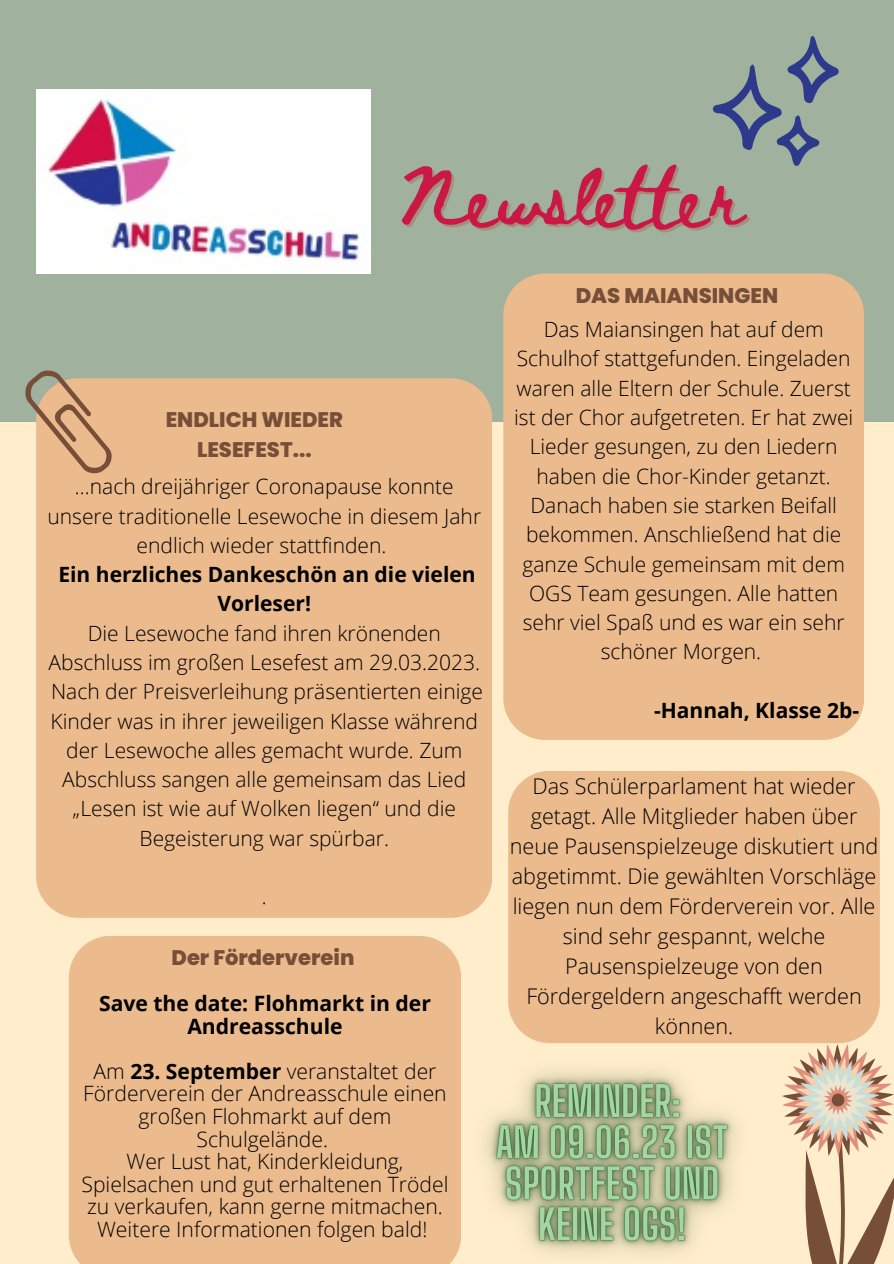
<style>
.page{position:relative;width:894px;height:1264px;background:#fff}
.page>*{position:absolute;margin:0;border:0;box-sizing:border-box;transform-origin:0 0}
.t1{font:58.35px "Beth Ellen";color:#c91846}
.t2{font:300 21.6px/30px "Open Sans";color:#000;text-align:center}
.t3{font:300 21.15px/22.5px "Open Sans";color:#000;text-align:center}
.t4{font:700 21.15px/22.5px "Open Sans";color:#000;text-align:center}
.t5{font:800 21.15px "Poppins";color:#774f38}
.t6{font:300 21px/29.2px "Open Sans";color:#000;text-align:center}
.t7{font:700 21px/29.2px "Open Sans";color:#000;text-align:center}
.t8{font:800 21px/29.2px "Poppins";color:#774f38;text-align:center}
.s1{font-weight:700}
</style>
<div class="page">
<div style="left:0;top:0;width:893px;height:1263px;background:#ffedcb"></div>
<div style="left:0;top:0;width:893px;height:421px;background:#a0b29e"></div>
<svg style="left:776px;top:1043px;width:117px;height:220px"></svg>
<svg style="left:713px;top:36px;width:125px;height:130px"></svg>
<div style="left:36px;top:378px;width:456px;height:539px;background:#ebba8d"></div>
<div style="left:503px;top:273px;width:360px;height:466px;background:#ebba8d"></div>
<svg style="left:24px;top:370px;width:90px;height:105px"></svg>
<img style="left:36px;top:89px;width:335px;height:184px">
<div style="left:69px;top:936px;width:392px;height:327px;background:#ebba8d"></div>
<div style="left:508px;top:771px;width:371px;height:272px;background:#ebba8d"></div>
<img style="left:449px;top:1030px;width:327px;height:233px">
<p class="t1" style="left:399px;top:170px;width:345px">Newsletter</p>
<p class="t8" style="left:166px;top:405px;width:179px">ENDLICH WIEDER<br>LESEFEST...</p>
<p class="t6" style="left:47px;top:471px;width:435px">...nach dreijähriger Coronapause konnte unsere traditionelle Lesewoche in diesem Jahr endlich wieder stattfinden.</p>
<p class="t7" style="left:58px;top:559px;width:418px">Ein herzliches Dankeschön an die vielen<br>Vorleser!</p>
<p class="t6" style="left:49px;top:618px;width:433px">Die Lesewoche fand ihren krönenden<br>Abschluss im großen Lesefest am 29.03.2023.</p>
<p class="t6" style="left:51px;top:676px;width:434px">Nach der Preisverleihung präsentierten einige Kinder was in ihrer jeweiligen Klasse während der Lesewoche alles gemacht wurde. Zum Abschluss sangen alle gemeinsam das Lied „Lesen ist wie auf Wolken liegen“ und die Begeisterung war spürbar.</p>
<p class="t6" style="left:262px;top:881px;width:6px">.</p>
<p class="t8" style="left:171px;top:943px;width:184px">Der Förderverein</p>
<p class="t4" style="left:99px;top:991px;width:333px">Save the date: Flohmarkt in der<br>Andreasschule</p>
<p class="t3" style="left:83px;top:1059px;width:365px">Am <span class="s1">23. September</span> veranstaltet der<br>Förderverein der Andreasschule einen großen Flohmarkt auf dem<br>Schulgelände.</p>
<p class="t3" style="left:81px;top:1149px;width:368px">Wer Lust hat, Kinderkleidung, Spielsachen und gut erhaltenen Trödel zu verkaufen, kann gerne mitmachen.<br>Weitere Informationen folgen bald!</p>
<p class="t5" style="left:575px;top:280px;width:204px">DAS MAIANSINGEN</p>
<p class="t6" style="left:514px;top:314px;width:340px">Das Maiansingen hat auf dem<br>Schulhof stattgefunden. Eingeladen waren alle Eltern der Schule. Zuerst ist der Chor aufgetreten. Er hat zwei<br>Lieder gesungen, zu den Liedern haben die Chor-Kinder getanzt.<br>Danach haben sie starken Beifall bekommen. Anschließend hat die ganze Schule gemeinsam mit dem<br>OGS Team gesungen. Alle hatten sehr viel Spaß und es war ein sehr schöner Morgen.</p>
<p class="t7" style="left:654px;top:695px;width:206px">-Hannah, Klasse 2b-</p>
<p class="t2" style="left:509px;top:770px;width:370px">Das Schülerparlament hat wieder getagt. Alle Mitglieder haben über neue Pausenspielzeuge diskutiert und abgetimmt. Die gewählten Vorschläge liegen nun dem Förderverein vor. Alle sind sehr gespannt, welche<br>Pausenspielzeuge von den<br>Fördergeldern angeschafft werden können.</p>
</div>
